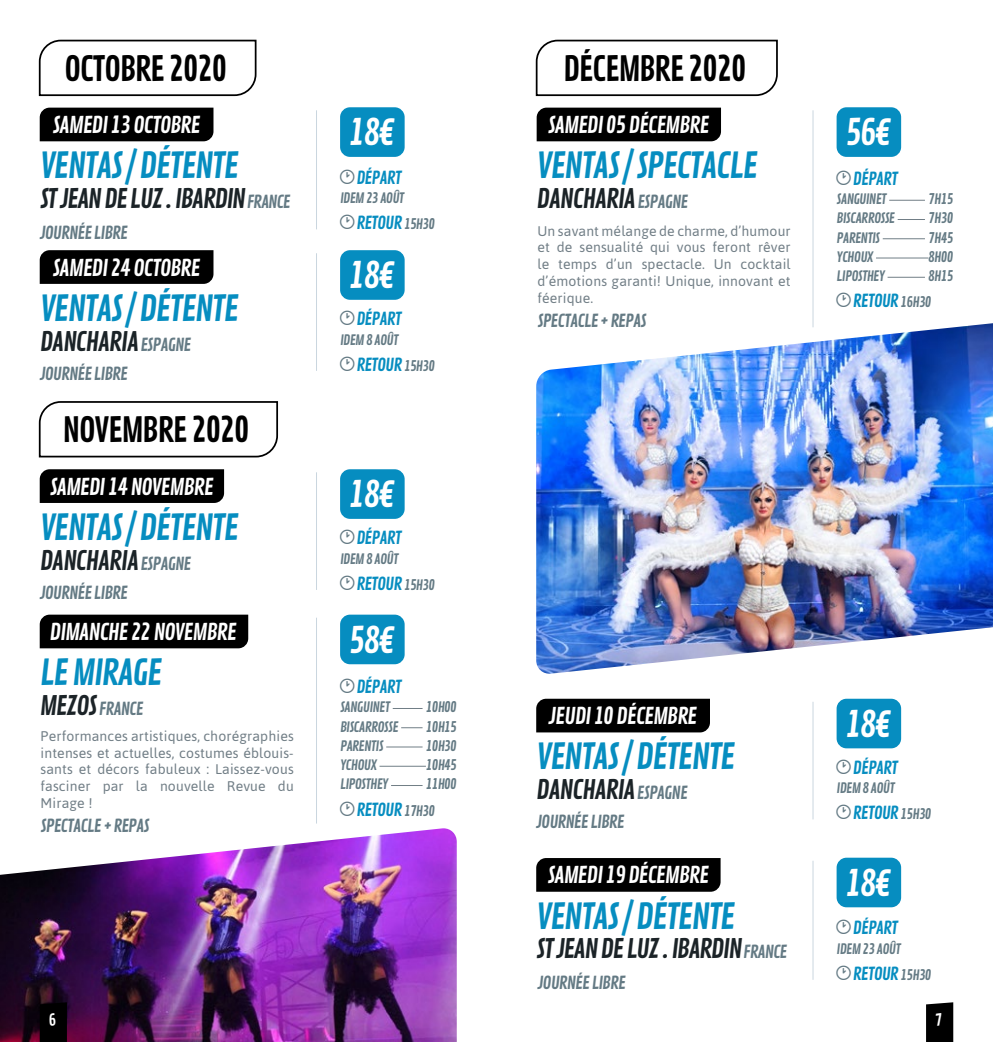
<style>
.page{position:relative;width:993px;height:1042px;background:#fff}
.page>*{position:absolute;margin:0;border:0;box-sizing:border-box;transform-origin:0 0}
.t1{font:35px "Contrail One";letter-spacing:-.05em;color:#068dc0}
.t2{font:35px "Contrail One";letter-spacing:-.05em;color:#fff}
.t3{font:33.95px "Contrail One";color:#000}
.t4{font:26.25px "Contrail One";letter-spacing:-.05em;color:#1b2327}
.t5{font:22.57px "Contrail One";letter-spacing:-.05em;color:#fff}
.t6{font:17.5px "Contrail One";letter-spacing:-.05em;color:#068dc0}
.t7{font:17.5px "Contrail One";letter-spacing:-.05em;color:#647a84}
.t8{font:14px/16.8px "Asap";letter-spacing:.01em;color:#717e86;text-align:justify}
.t9{font:14px "Contrail One";letter-spacing:-.05em;color:#647a84}
.s1{font-size:17.5px;color:#647a84}
.s2{font-size:26.25px;color:#1b2327}
.s3{font-family:"Icons South St";font-size:12.25px;color:#647a84}
.s4{font-size:14px;color:#647a84}
</style>
<div class="page">
<img style="left:0;top:828px;width:456px;height:214px">
<img style="left:536px;top:323px;width:456px;height:351px">
<hr style="left:316px;top:110px;width:1px;height:119px;background:#cad6df">
<div style="left:340px;top:107px;width:64px;height:50px;background:#068dc0;border-radius:10px"></div>
<div style="left:40px;top:108px;width:173px;height:33px;background:#000"></div>
<hr style="left:812px;top:110px;width:1px;height:217px;background:#cad6df">
<hr style="left:888px;top:200px;width:36px;height:1px;background:#717e86">
<svg style="left:897px;top:219px;width:27px;height:1px"></svg>
<hr style="left:882px;top:238px;width:42px;height:1px;background:#717e86">
<hr style="left:875px;top:258px;width:53px;height:1px;background:#717e86">
<hr style="left:887px;top:277px;width:37px;height:1px;background:#717e86">
<div style="left:836px;top:107px;width:64px;height:50px;background:#068dc0;border-radius:10px"></div>
<div style="left:536px;top:108px;width:184px;height:33px;background:#000"></div>
<hr style="left:316px;top:618px;width:1px;height:205px;background:#cad6df">
<hr style="left:392px;top:708px;width:30px;height:1px;background:#717e86">
<svg style="left:401px;top:727px;width:21px;height:1px"></svg>
<hr style="left:386px;top:746px;width:36px;height:1px;background:#717e86">
<hr style="left:379px;top:766px;width:47px;height:1px;background:#717e86">
<hr style="left:391px;top:785px;width:31px;height:1px;background:#717e86">
<hr style="left:316px;top:472px;width:1px;height:118px;background:#cad6df">
<div style="left:340px;top:469px;width:64px;height:50px;background:#068dc0;border-radius:10px"></div>
<div style="left:340px;top:614px;width:64px;height:50px;background:#068dc0;border-radius:10px"></div>
<hr style="left:316px;top:253px;width:1px;height:118px;background:#cad6df">
<hr style="left:812px;top:702px;width:1px;height:117px;background:#cad6df">
<div style="left:340px;top:250px;width:64px;height:50px;background:#068dc0;border-radius:10px"></div>
<div style="left:836px;top:699px;width:64px;height:49px;background:#068dc0;border-radius:10px"></div>
<div style="left:40px;top:250px;width:173px;height:34px;background:#000"></div>
<div style="left:536px;top:699px;width:173px;height:33px;background:#000"></div>
<div style="left:40px;top:469px;width:184px;height:34px;background:#000"></div>
<div style="left:40px;top:614px;width:208px;height:34px;background:#000"></div>
<svg style="left:38px;top:401px;width:240px;height:57px"></svg>
<svg style="left:38px;top:39px;width:219px;height:58px"></svg>
<svg style="left:535px;top:39px;width:243px;height:58px"></svg>
<hr style="left:812px;top:861px;width:1px;height:119px;background:#cad6df">
<div style="left:836px;top:857px;width:64px;height:50px;background:#068dc0;border-radius:10px"></div>
<div style="left:536px;top:858px;width:184px;height:34px;background:#000"></div>
<svg style="left:40px;top:1001px;width:27px;height:41px"></svg>
<svg style="left:926px;top:1002px;width:26px;height:40px"></svg>
<h2 class="t3" style="left:65px;top:49px;width:169px">OCTOBRE 2020</h2>
<h2 class="t3" style="left:563px;top:49px;width:190px">DÉCEMBRE 2020</h2>
<h3 class="t5" style="left:52px;top:112px;width:149px">SAMEDI 13 OCTOBRE</h3>
<h1 class="t1" style="left:40px;top:145px;width:201px">VENTAS / DÉTENTE</h1>
<h3 class="t4" style="left:40px;top:183px;width:252px">ST JEAN DE LUZ . IBARDIN <span class="s1">FRANCE</span></h3>
<p class="t7" style="left:40px;top:222px;width:90px">JOURNÉE LIBRE</p>
<h3 class="t5" style="left:52px;top:254px;width:149px">SAMEDI 24 OCTOBRE</h3>
<h1 class="t1" style="left:40px;top:288px;width:201px">VENTAS / DÉTENTE</h1>
<h3 class="t4" style="left:40px;top:326px;width:153px">DANCHARIA <span class="s1">ESPAGNE</span></h3>
<p class="t7" style="left:40px;top:363px;width:90px">JOURNÉE LIBRE</p>
<h2 class="t3" style="left:63px;top:410px;width:193px">NOVEMBRE 2020</h2>
<h3 class="t5" style="left:50px;top:473px;width:165px">SAMEDI 14 NOVEMBRE</h3>
<h1 class="t1" style="left:40px;top:507px;width:201px">VENTAS / DÉTENTE</h1>
<h3 class="t4" style="left:40px;top:545px;width:153px">DANCHARIA <span class="s1">ESPAGNE</span></h3>
<p class="t7" style="left:40px;top:582px;width:90px">JOURNÉE LIBRE</p>
<h3 class="t5" style="left:49px;top:619px;width:188px">DIMANCHE 22 NOVEMBRE</h3>
<h1 class="t1" style="left:40px;top:652px;width:124px">LE MIRAGE</h1>
<p class="t7" style="left:40px;top:698px;width:105px"><span class="s2">MEZOS</span> FRANCE</p>
<p class="t8" style="left:41px;top:727px;width:254px">Performances artistiques, chorégraphies intenses et actuelles, costumes éblouis&shy;sants et décors fabuleux : Laissez-vous fasciner par la nouvelle Revue du Mirage !</p>
<p class="t7" style="left:41px;top:816px;width:110px">SPECTACLE + REPAS</p>
<h1 class="t2" style="left:348px;top:112px;width:47px">18€</h1>
<p class="t6" style="left:340px;top:167px;width:63px"><span class="s3">y</span> DÉPART</p>
<p class="t9" style="left:340px;top:190px;width:66px">IDEM 23 AOÛT</p>
<p class="t6" style="left:340px;top:213px;width:96px"><span class="s3">y</span> RETOUR <span class="s4">15H30</span></p>
<h1 class="t2" style="left:348px;top:255px;width:47px">18€</h1>
<p class="t6" style="left:340px;top:309px;width:63px"><span class="s3">y</span> DÉPART</p>
<p class="t9" style="left:340px;top:331px;width:60px">IDEM 8 AOÛT</p>
<p class="t6" style="left:340px;top:354px;width:96px"><span class="s3">y</span> RETOUR <span class="s4">15H30</span></p>
<h1 class="t2" style="left:348px;top:474px;width:47px">18€</h1>
<p class="t6" style="left:340px;top:528px;width:63px"><span class="s3">y</span> DÉPART</p>
<p class="t9" style="left:340px;top:550px;width:60px">IDEM 8 AOÛT</p>
<p class="t6" style="left:340px;top:573px;width:96px"><span class="s3">y</span> RETOUR <span class="s4">15H30</span></p>
<h1 class="t2" style="left:348px;top:619px;width:47px">58€</h1>
<p class="t6" style="left:340px;top:676px;width:63px"><span class="s3">y</span> DÉPART</p>
<p class="t9" style="left:340px;top:699px;width:51px">SANGUINET</p>
<p class="t9" style="left:426px;top:699px;width:32px">10H00</p>
<p class="t9" style="left:340px;top:718px;width:60px">BISCARROSSE</p>
<p class="t9" style="left:426px;top:718px;width:32px">10H15</p>
<p class="t9" style="left:340px;top:737px;width:45px">PARENTIS</p>
<p class="t9" style="left:426px;top:737px;width:32px">10H30</p>
<p class="t9" style="left:340px;top:757px;width:38px">YCHOUX</p>
<p class="t9" style="left:426px;top:757px;width:32px">10H45</p>
<p class="t9" style="left:340px;top:776px;width:50px">LIPOSTHEY</p>
<p class="t9" style="left:426px;top:776px;width:32px">11H00</p>
<p class="t6" style="left:340px;top:799px;width:96px"><span class="s3">y</span> RETOUR <span class="s4">17H30</span></p>
<h3 class="t5" style="left:547px;top:112px;width:163px">SAMEDI 05 DÉCEMBRE</h3>
<h1 class="t1" style="left:536px;top:145px;width:223px">VENTAS / SPECTACLE</h1>
<h3 class="t4" style="left:536px;top:183px;width:153px">DANCHARIA <span class="s1">ESPAGNE</span></h3>
<p class="t8" style="left:537px;top:222px;width:254px">Un savant mélange de charme, d’humour et de sensualité qui vous feront rêver le temps d’un spectacle. Un cocktail d’émotions garanti! Unique, innovant et féerique.</p>
<p class="t7" style="left:537px;top:311px;width:110px">SPECTACLE + REPAS</p>
<h3 class="t5" style="left:548px;top:703px;width:150px">JEUDI 10 DÉCEMBRE</h3>
<h1 class="t1" style="left:536px;top:736px;width:201px">VENTAS / DÉTENTE</h1>
<h3 class="t4" style="left:536px;top:774px;width:153px">DANCHARIA <span class="s1">ESPAGNE</span></h3>
<p class="t7" style="left:536px;top:812px;width:90px">JOURNÉE LIBRE</p>
<h3 class="t5" style="left:547px;top:862px;width:163px">SAMEDI 19 DÉCEMBRE</h3>
<h1 class="t1" style="left:536px;top:895px;width:201px">VENTAS / DÉTENTE</h1>
<h3 class="t4" style="left:536px;top:933px;width:252px">ST JEAN DE LUZ . IBARDIN <span class="s1">FRANCE</span></h3>
<p class="t7" style="left:537px;top:972px;width:90px">JOURNÉE LIBRE</p>
<h1 class="t2" style="left:844px;top:112px;width:47px">56€</h1>
<p class="t6" style="left:836px;top:168px;width:63px"><span class="s3">y</span> DÉPART</p>
<p class="t9" style="left:836px;top:191px;width:51px">SANGUINET</p>
<p class="t9" style="left:928px;top:191px;width:26px">7H15</p>
<p class="t9" style="left:836px;top:210px;width:60px">BISCARROSSE</p>
<p class="t9" style="left:928px;top:210px;width:26px">7H30</p>
<p class="t9" style="left:836px;top:229px;width:45px">PARENTIS</p>
<p class="t9" style="left:928px;top:229px;width:26px">7H45</p>
<p class="t9" style="left:836px;top:249px;width:38px">YCHOUX</p>
<p class="t9" style="left:928px;top:249px;width:26px">8H00</p>
<p class="t9" style="left:836px;top:268px;width:50px">LIPOSTHEY</p>
<p class="t9" style="left:928px;top:268px;width:26px">8H15</p>
<p class="t6" style="left:836px;top:291px;width:96px"><span class="s3">y</span> RETOUR <span class="s4">16H30</span></p>
<h1 class="t2" style="left:844px;top:704px;width:47px">18€</h1>
<p class="t6" style="left:836px;top:757px;width:63px"><span class="s3">y</span> DÉPART</p>
<p class="t9" style="left:836px;top:780px;width:60px">IDEM 8 AOÛT</p>
<p class="t6" style="left:836px;top:803px;width:96px"><span class="s3">y</span> RETOUR <span class="s4">15H30</span></p>
<h1 class="t2" style="left:844px;top:862px;width:47px">18€</h1>
<p class="t6" style="left:836px;top:917px;width:63px"><span class="s3">y</span> DÉPART</p>
<p class="t9" style="left:836px;top:940px;width:66px">IDEM 23 AOÛT</p>
<p class="t6" style="left:836px;top:963px;width:96px"><span class="s3">y</span> RETOUR <span class="s4">15H30</span></p>
</div>
